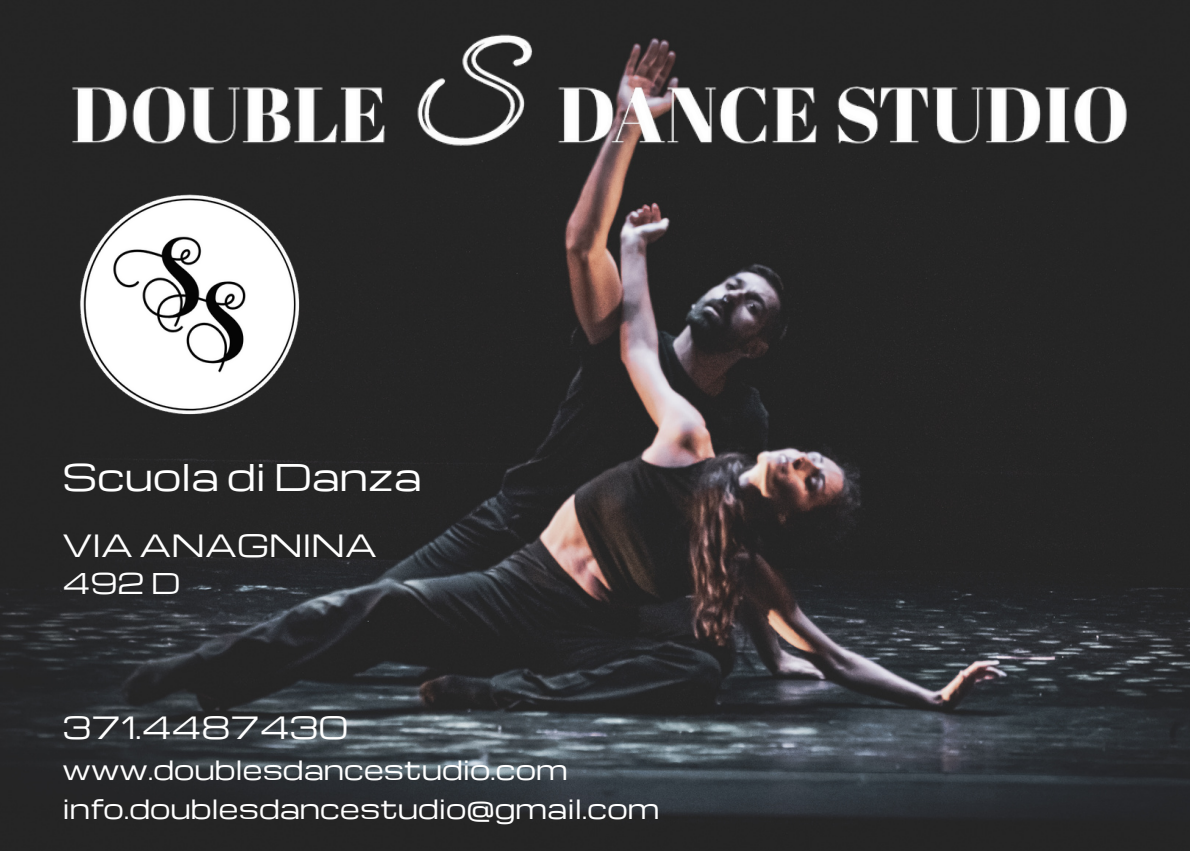
<style>
.page{position:relative;width:1190px;height:851px;background:#fff}
.page>*{position:absolute;margin:0;border:0;box-sizing:border-box;transform-origin:0 0}
.t1{font:36px "Michroma";color:#fff}
.t2{font:30px "Michroma";color:#fff}
.t3{font:28px "Michroma";color:#fff}
.t4{font:26px "Michroma";color:#fff}
</style>
<div class="page">
<img style="left:0;top:0;width:1190px;height:850px">
<img style="left:28px;top:33px;width:1134px;height:144px">
<img style="left:63px;top:177px;width:253px;height:249px">
<p class="t1" style="left:63px;top:449px;width:361px">Scuola di Danza</p>
<p class="t2" style="left:63px;top:522px;width:316px">VIA ANAGNINA</p>
<p class="t3" style="left:63px;top:561px;width:119px">492 D</p>
<p class="t2" style="left:63px;top:704px;width:288px">371.4487430</p>
<p class="t4" style="left:63px;top:749px;width:507px">www.doublesdancestudio.com</p>
<p class="t4" style="left:63px;top:788px;width:598px">info.doublesdancestudio@gmail.com</p>
</div>
